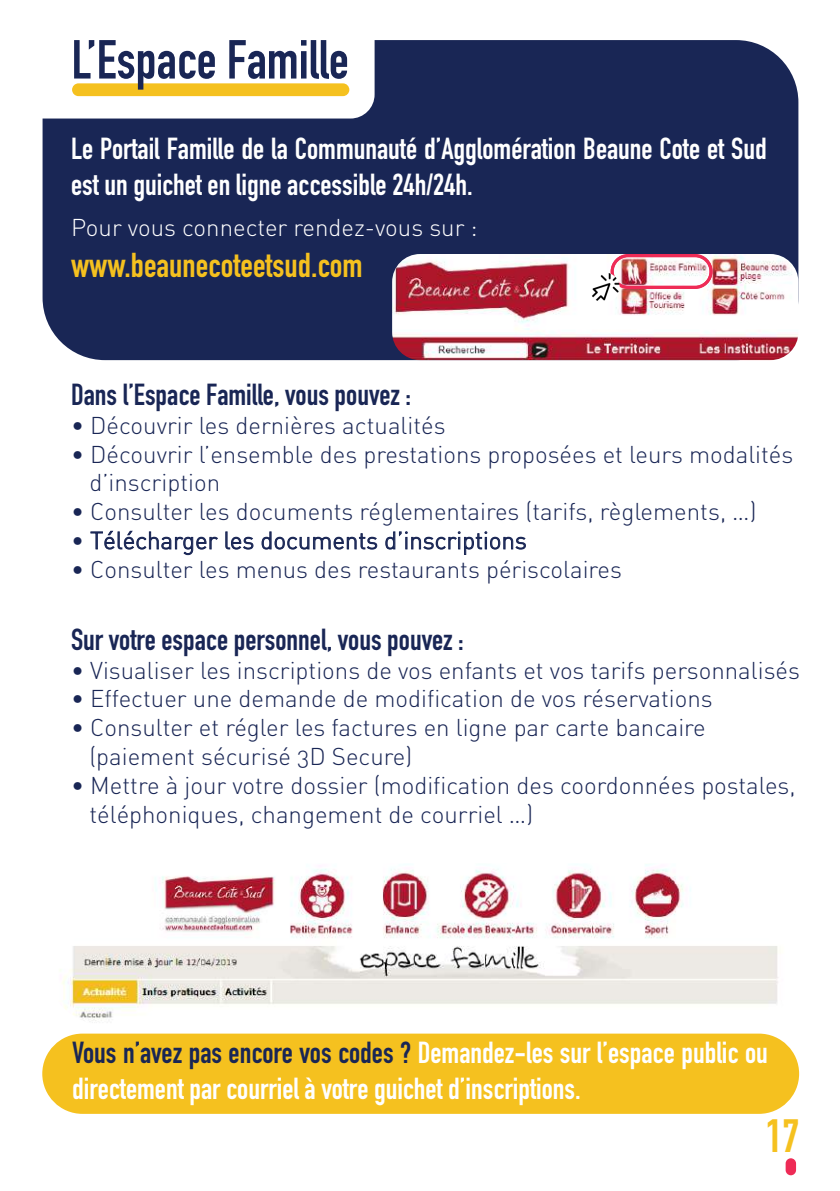
<style>
.page{position:relative;width:840px;height:1191px;background:#fff}
.page>*{position:absolute;margin:0;border:0;box-sizing:border-box;transform-origin:0 0}
.t1{font:54px "DIN Engschrift Alternate";color:#192655}
.t2{font:46px "DIN Engschrift Alternate";color:#f5c11f}
.t3{font:34px "DIN Engschrift Alternate";color:#f5c11f}
.t4{font:30px/36px "DIN Engschrift Alternate";color:#fff}
.t5{font:30px "DIN Engschrift Alternate";color:#192655}
.t6{font:24px/28.8px "DIN Light Alternate";color:#192655}
.t7{font:24px "DIN Light Alternate";color:#fff}
.s1{color:#192655}
</style>
<div class="page">
<div style="left:785px;top:1158px;width:10px;height:17px;background:#ee2b56;border-radius:5px"></div>
<div style="left:43px;top:40px;width:755px;height:320px;background:#192655;border-radius:62px"></div>
<div style="left:43px;top:40px;width:331px;height:78px;background:#fff"></div>
<div style="left:72px;top:83px;width:277px;height:13px;background:#f5c11f;border-radius:6px"></div>
<div style="left:42px;top:1033px;width:756px;height:80px;background:#f5c11f;border-radius:40px"></div>
<img style="left:60px;top:864px;width:718px;height:157px">
<div style="left:41px;top:859px;width:761px;height:170px;border:4px solid #fff;border-radius:62px"></div>
<img style="left:392px;top:254px;width:406px;height:106px">
<div style="left:610px;top:254px;width:102px;height:35px;border:3px solid #ee2b56;border-radius:16px"></div>
<img style="left:590px;top:272px;width:29px;height:31px">
<h1 class="t1" style="left:43px;top:24px;width:152px">Sommair</h1>
<h1 class="t1" style="left:71px;top:28px;width:279px">L’Espace Famille</h1>
<p class="t4" style="left:71px;top:131px;width:697px">Le Portail Famille de la Communauté d’Agglomération Beaune Cote et Sud est un guichet en ligne accessible 24h/24h.</p>
<p class="t7" style="left:71px;top:212px;width:408px">Pour vous connecter rendez-vous sur :</p>
<h3 class="t3" style="left:71px;top:245px;width:293px">www.beaunecoteetsud.com</h3>
<p class="t5" style="left:71px;top:377px;width:341px">Dans l’Espace Famille, vous pouvez :</p>
<p class="t6" style="left:71px;top:410px;width:376px">• Découvrir les dernières actualités</p>
<p class="t6" style="left:89px;top:439px;width:705px;text-indent:-18px">• Découvrir l’ensemble des prestations proposées et leurs modalités d’inscription</p>
<p class="t6" style="left:71px;top:497px;width:686px">• Consulter les documents réglementaires (tarifs, règlements, …)</p>
<p class="t6" style="left:71px;top:526px;width:457px">• Télécharger les documents d’inscriptions</p>
<p class="t6" style="left:71px;top:554px;width:552px">• Consulter les menus des restaurants périscolaires</p>
<p class="t5" style="left:71px;top:621px;width:394px">Sur votre espace personnel, vous pouvez :</p>
<p class="t6" style="left:71px;top:655px;width:730px">• Visualiser les inscriptions de vos enfants et vos tarifs personnalisés</p>
<p class="t6" style="left:71px;top:684px;width:643px">• Effectuer une demande de modification de vos réservations</p>
<p class="t6" style="left:89px;top:713px;width:617px;text-indent:-18px">• Consulter et régler les factures en ligne par carte bancaire (paiement sécurisé 3D Secure)</p>
<p class="t6" style="left:89px;top:770px;width:707px;text-indent:-18px">• Mettre à jour votre dossier (modification des coordonnées postales, téléphoniques, changement de courriel …)</p>
<p class="t4" style="left:72px;top:1034px;width:697px"><span class="s1">Vous n’avez pas encore vos codes ?</span> Demandez-les sur l’espace public ou directement par courriel à votre guichet d’inscriptions.</p>
<h2 class="t2" style="left:764px;top:1108px;width:36px">17</h2>
</div>
